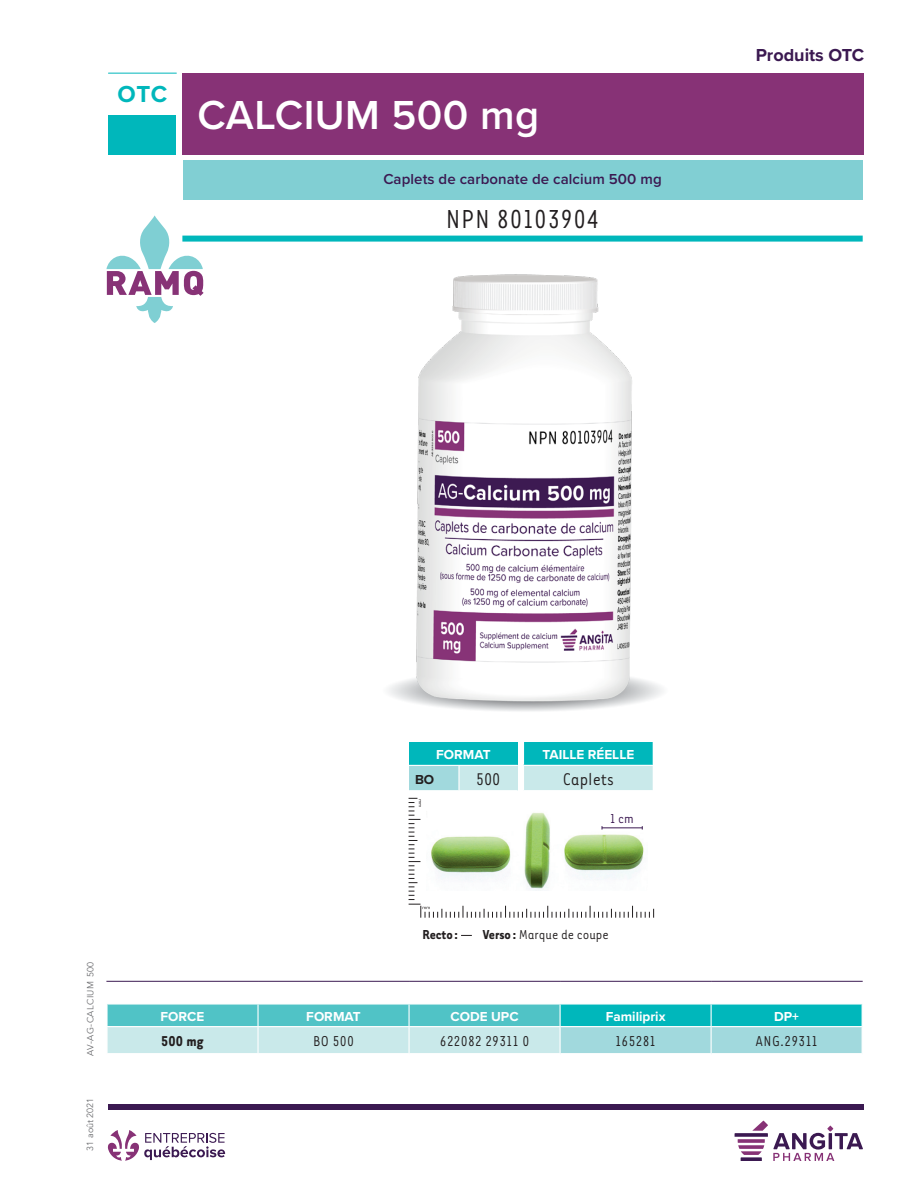
<style>
.page{position:relative;width:918px;height:1188px;background:#fff}
.page>*{position:absolute;margin:0;border:0;box-sizing:border-box;transform-origin:0 0}
.t1{font:600 42px "Proxima Nova";letter-spacing:.01em;color:#fff}
.t2{font:30px "Tarzana Nar OT";letter-spacing:.025em;color:#231f20}
.t3{font:700 24px "Proxima Nova";color:#00b7bb}
.t4{font:19.5px "Tarzana Nar OT";color:#231f20}
.t5{font:700 18px "Proxima Nova";color:#3b1951}
.t6{font:16.5px "Tarzana Nar OT";letter-spacing:.025em;color:#231f20}
.t7{font:700 16.5px "Tarzana Nar OT";color:#231f20}
.t8{font:600 15px "Proxima Nova";letter-spacing:.005em;color:#3b1951}
.t9{font:15px "Tarzana Nar OT";color:#231f20}
.t10{font:700 15px "Tarzana Nar OT";color:#231f20}
.t11{font:15px "Tarzana Nar OT";color:#3b1951}
.t12{font:700 13.5px "Proxima Nova";color:#fff}
.t13{font:700 13.5px "Proxima Nova";color:#231f20}
.t14{font:9px "Avenir";letter-spacing:.05em;color:#6c6d70}
.t15{font:9px "Avenir";color:#6c6d70}
.s1{font-weight:700}
</style>
<div class="page">
<svg style="left:735px;top:1121px;width:128px;height:40px"></svg>
<svg style="left:107px;top:1130px;width:118px;height:31px"></svg>
<div style="left:108px;top:1104px;width:756px;height:6px;background:#3b1951"></div>
<div style="left:182px;top:73px;width:682px;height:82px;background:#873276"></div>
<hr style="left:108px;top:73px;width:68px;height:1px;background:#00b7bb">
<div style="left:108px;top:115px;width:68px;height:40px;background:#00b7bb"></div>
<div style="left:183px;top:160px;width:679px;height:39px;background:#81cfd3"></div>
<div style="left:182px;top:236px;width:681px;height:6px;background:#00b7bb"></div>
<div style="left:409px;top:742px;width:109px;height:23px;background:#00b7bb"></div>
<div style="left:409px;top:765px;width:50px;height:26px;background:#a1d9dd"></div>
<div style="left:459px;top:765px;width:59px;height:26px;background:#c9e9ea"></div>
<hr style="left:409px;top:765px;width:50px;height:1px;background:#fff">
<hr style="left:459px;top:765px;width:59px;height:1px;background:#fff">
<hr style="left:458px;top:766px;width:2px;height:24px;background:#fff">
<hr style="left:409px;top:790px;width:50px;height:1px;background:#fff">
<hr style="left:459px;top:790px;width:59px;height:1px;background:#fff">
<div style="left:524px;top:742px;width:129px;height:23px;background:#00b7bb"></div>
<div style="left:524px;top:765px;width:129px;height:26px;background:#c9e9ea"></div>
<hr style="left:523px;top:765px;width:131px;height:1px;background:#fff">
<hr style="left:523px;top:790px;width:131px;height:1px;background:#fff">
<svg style="left:107px;top:1004px;width:756px;height:49px;background:#81d4d6"></svg>
<hr style="left:106px;top:981px;width:152px;height:1px;background:#3b1951">
<hr style="left:258px;top:981px;width:151px;height:1px;background:#3b1951">
<hr style="left:409px;top:981px;width:151px;height:1px;background:#3b1951">
<hr style="left:560px;top:981px;width:151px;height:1px;background:#3b1951">
<hr style="left:711px;top:981px;width:152px;height:1px;background:#3b1951">
<svg style="left:106px;top:215px;width:98px;height:108px"></svg>
<svg style="left:409px;top:798px;width:245px;height:120px"></svg>
<img style="left:389px;top:274px;width:274px;height:437px">
<p class="t3" style="left:117px;top:76px;width:52px">OTC</p>
<p class="t1" style="left:197px;top:84px;width:343px">CALCIUM 500 mg</p>
<p class="t8" style="left:383px;top:168px;width:280px">Caplets de carbonate de calcium 500 mg</p>
<p class="t2" style="left:446px;top:200px;width:155px">NPN 80103904</p>
<p class="t5" style="left:756px;top:42px;width:110px">Produits OTC</p>
<p class="t14" style="left:85px;top:1056px;width:96px;rotate:-90deg">AV-AG-CALCIUM 500</p>
<p class="t15" style="left:85px;top:1151px;width:55px;rotate:-90deg">31 août 2021</p>
<p class="t12" style="left:436px;top:744px;width:56px">FORMAT</p>
<p class="t13" style="left:415px;top:769px;width:21px">BO</p>
<p class="t4" style="left:476px;top:767px;width:26px">500</p>
<p class="t12" style="left:542px;top:744px;width:93px">TAILLE RÉELLE</p>
<p class="t4" style="left:563px;top:767px;width:53px">Caplets</p>
<p class="t11" style="left:610px;top:810px;width:25px">1 cm</p>
<p class="t10" style="left:422px;top:925px;width:37px">Recto:</p>
<p class="t9" style="left:483px;top:925px;width:128px"><span class="s1">Verso:</span> Marque de coupe</p>
<p class="t12" style="left:161px;top:1006px;width:45px">FORCE</p>
<p class="t12" style="left:306px;top:1006px;width:56px">FORMAT</p>
<p class="t12" style="left:450px;top:1006px;width:70px">CODE UPC</p>
<p class="t12" style="left:606px;top:1006px;width:61px">Familiprix</p>
<p class="t12" style="left:774px;top:1006px;width:26px">DP+</p>
<p class="t7" style="left:161px;top:1031px;width:44px">500 mg</p>
<p class="t6" style="left:313px;top:1031px;width:43px">BO 500</p>
<p class="t6" style="left:440px;top:1031px;width:91px">622082 29311 0</p>
<p class="t6" style="left:615px;top:1031px;width:42px">165281</p>
<p class="t6" style="left:756px;top:1031px;width:64px">ANG.29311</p>
</div>
